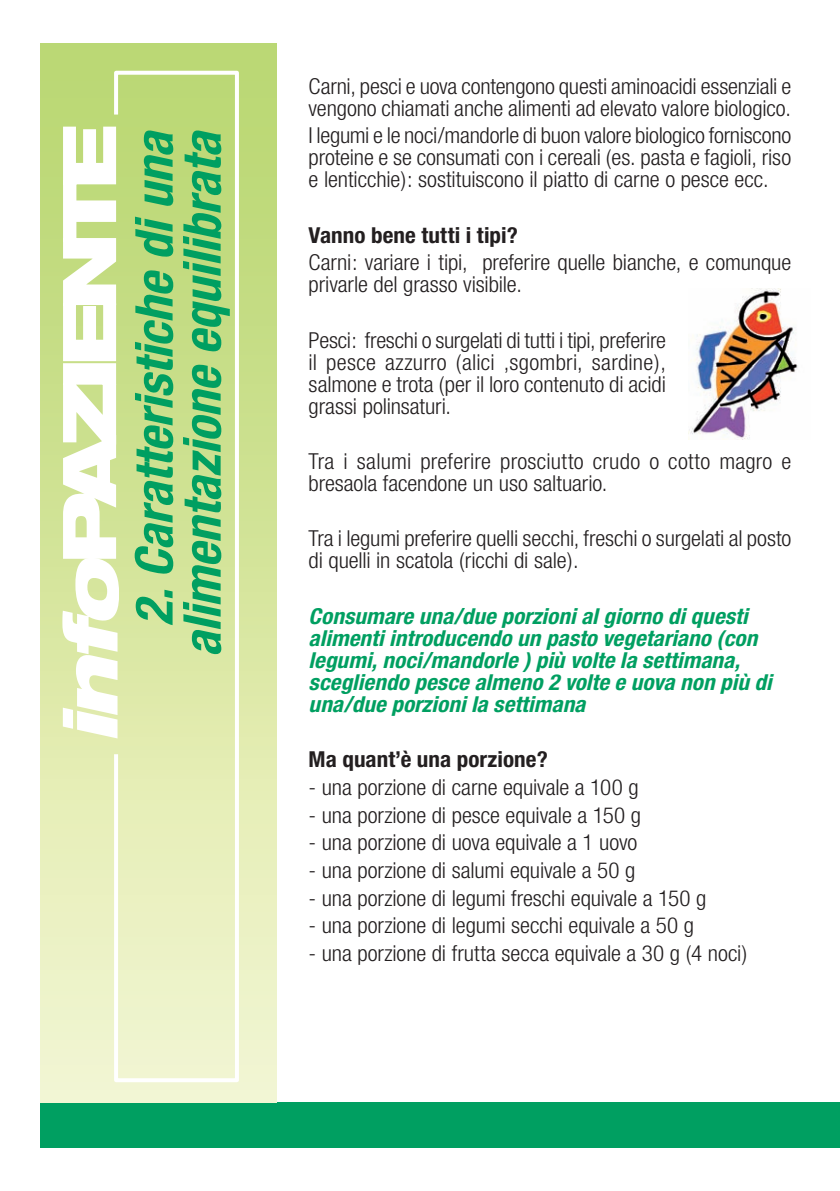
<style>
.page{position:relative;width:840px;height:1191px;background:#fff}
.page>*{position:absolute;margin:0;border:0;box-sizing:border-box;transform-origin:0 0}
.t1{font:italic 700 condensed 52px/48px "Helvetica Neue";color:#009f61;text-align:center}
.t2{font:300 condensed 22px/22px "Helvetica Neue";letter-spacing:-.005em;color:#231f20;scale:1.05 1}
.t3{font:italic 700 condensed 22px/22px "Helvetica Neue";letter-spacing:.005em;color:#009f61;scale:1.05 1}
.t4{font:700 condensed 22px "Helvetica Neue";color:#231f20;scale:1.05 1}
</style>
<div class="page">
<div style="left:40px;top:1102px;width:799px;height:45px;background:#009f61"></div>
<div style="left:40px;top:43px;width:236px;height:1059px;background:linear-gradient(to bottom,#b6d56b,#f5f6d3)"></div>
<svg style="left:112px;top:69px;width:129px;height:1015px;background:#d7e7a4"></svg>
<svg style="left:62px;top:127px;width:56px;height:611px"></svg>
<img style="left:688px;top:288px;width:110px;height:152px">
<h1 class="t1" style="left:129px;top:657px;width:528px;rotate:-90deg">2. Caratteristiche di una alimentazione equilibrata</h1>
<p class="t2" style="left:308px;top:75px;width:461px">Carni, pesci e uova contengono questi aminoacidi essenziali e vengono chiamati anche alimenti ad elevato valore biologico.</p>
<p class="t2" style="left:308px;top:124px;width:461px;text-align:justify">I legumi e le noci/mandorle di buon valore biologico forniscono proteine e se consumati con i cereali (es. pasta e fagioli, riso e lenticchie): sostituiscono il piatto di carne o pesce ecc.</p>
<p class="t4" style="left:308px;top:221px;width:201px">Vanno bene tutti i tipi?</p>
<p class="t2" style="left:308px;top:251px;width:461px">Carni: variare i tipi, preferire quelle bianche, e comunque privarle del grasso visibile.</p>
<p class="t2" style="left:308px;top:329px;width:341px;text-align:justify">Pesci: freschi o surgelati di tutti i tipi, preferire il pesce azzurro (alici ,sgombri, sardine), salmone e trota (per il loro contenuto di acidi grassi polinsaturi.</p>
<p class="t2" style="left:308px;top:450px;width:461px">Tra i salumi preferire prosciutto crudo o cotto magro e bresaola facendone un uso saltuario.</p>
<p class="t2" style="left:308px;top:527px;width:461px">Tra i legumi preferire quelli secchi, freschi o surgelati al posto di quelli in scatola (ricchi di sale).</p>
<p class="t3" style="left:308px;top:604px;width:442px">Consumare una/due porzioni al giorno di questi alimenti introducendo un pasto vegetariano (con legumi, noci/mandorle ) più volte la settimana, scegliendo pesce almeno 2 volte e uova non più di una/due porzioni la settimana</p>
<p class="t4" style="left:308px;top:746px;width:229px">Ma quant’è una porzione?</p>
<p class="t2" style="left:308px;top:776px;width:315px">- una porzione di carne equivale a 100 g</p>
<p class="t2" style="left:308px;top:803px;width:318px">- una porzione di pesce equivale a 150 g</p>
<p class="t2" style="left:308px;top:831px;width:314px">- una porzione di uova equivale a 1 uovo</p>
<p class="t2" style="left:308px;top:859px;width:312px">- una porzione di salumi equivale a 50 g</p>
<p class="t2" style="left:308px;top:886px;width:380px">- una porzione di legumi freschi equivale a 150 g</p>
<p class="t2" style="left:308px;top:914px;width:368px">- una porzione di legumi secchi equivale a 50 g</p>
<p class="t2" style="left:308px;top:942px;width:419px">- una porzione di frutta secca equivale a 30 g (4 noci)</p>
</div>
